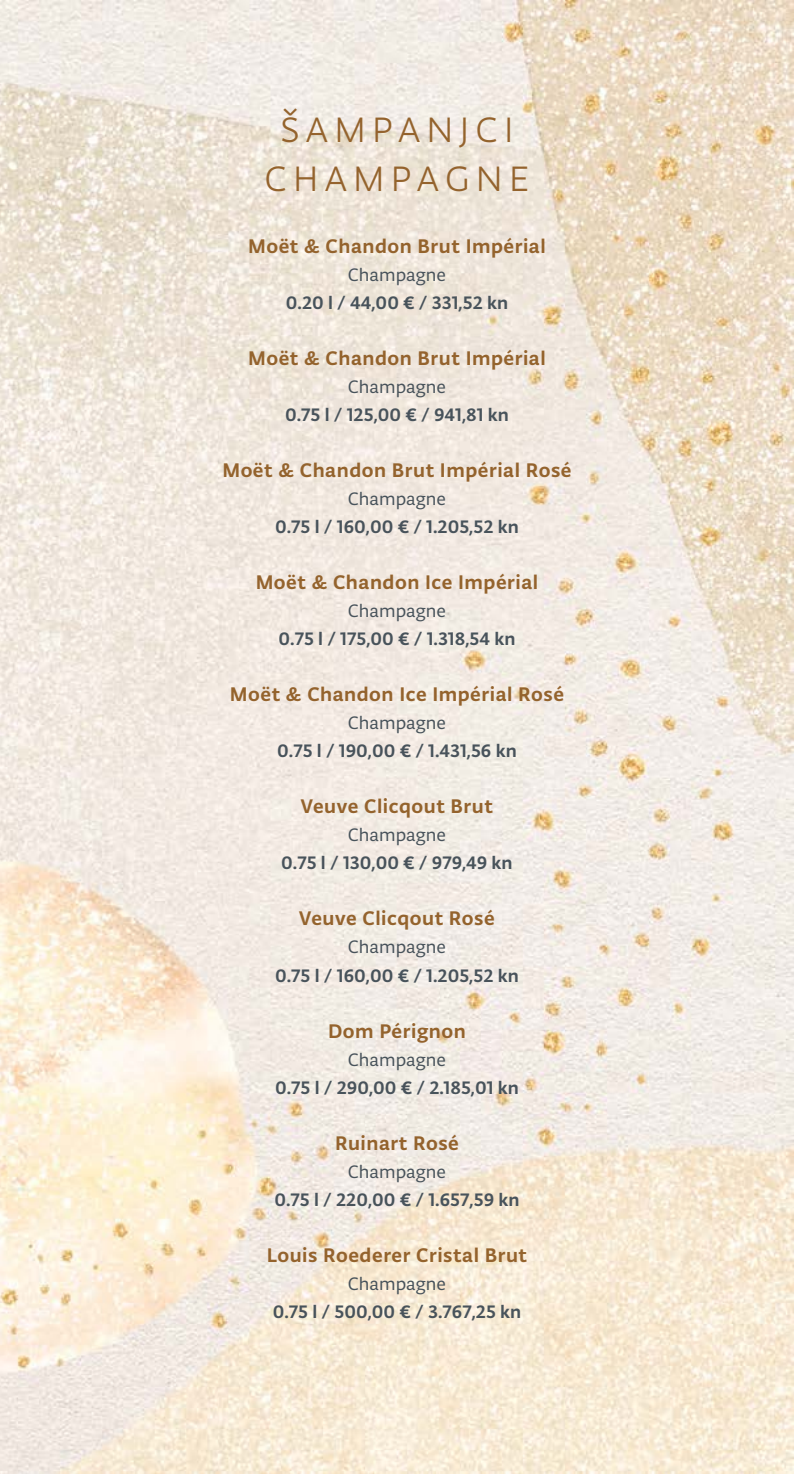
<style>
.page{position:relative;width:794px;height:1474px;background:#fff}
.page>*{position:absolute;margin:0;border:0;box-sizing:border-box;transform-origin:0 0}
.t1{font:300 49px/49px "Typonine Sans Pro";letter-spacing:.1em;color:#94632d;text-align:center}
.t2{font:500 21px "Typonine Sans Pro";letter-spacing:.025em;color:#94632d}
.t3{font:500 19.25px "Typonine Sans Pro";color:#48535b}
.t4{font:19.25px "Typonine Sans Pro Normal";color:#48535b}
</style>
<div class="page">
<img style="left:0;top:0;width:794px;height:1473px">
<h1 class="t1" style="left:264px;top:102px;width:268px">šampanjci champagne</h1>
<p class="t2" style="left:248px;top:234px;width:299px">Moët &amp; Chandon Brut Impérial</p>
<p class="t4" style="left:348px;top:264px;width:100px">Champagne</p>
<p class="t3" style="left:286px;top:291px;width:224px">0.20 l / 44,00 € / 331,52 kn</p>
<p class="t2" style="left:248px;top:346px;width:299px">Moët &amp; Chandon Brut Impérial</p>
<p class="t4" style="left:348px;top:376px;width:100px">Champagne</p>
<p class="t3" style="left:285px;top:403px;width:225px">0.75 l / 125,00 € / 941,81 kn</p>
<p class="t2" style="left:222px;top:458px;width:350px">Moët &amp; Chandon Brut Impérial Rosé</p>
<p class="t4" style="left:348px;top:488px;width:100px">Champagne</p>
<p class="t3" style="left:275px;top:515px;width:245px">0.75 l / 160,00 € / 1.205,52 kn</p>
<p class="t2" style="left:256px;top:570px;width:284px">Moët &amp; Chandon Ice Impérial</p>
<p class="t4" style="left:348px;top:600px;width:100px">Champagne</p>
<p class="t3" style="left:278px;top:627px;width:238px">0.75 l / 175,00 € / 1.318,54 kn</p>
<p class="t2" style="left:230px;top:682px;width:335px">Moët &amp; Chandon Ice Impérial Rosé</p>
<p class="t4" style="left:348px;top:712px;width:100px">Champagne</p>
<p class="t3" style="left:277px;top:739px;width:241px">0.75 l / 190,00 € / 1.431,56 kn</p>
<p class="t2" style="left:301px;top:794px;width:193px">Veuve Clicqout Brut</p>
<p class="t4" style="left:348px;top:824px;width:100px">Champagne</p>
<p class="t3" style="left:281px;top:851px;width:233px">0.75 l / 130,00 € / 979,49 kn</p>
<p class="t2" style="left:299px;top:906px;width:197px">Veuve Clicqout Rosé</p>
<p class="t4" style="left:348px;top:936px;width:100px">Champagne</p>
<p class="t3" style="left:275px;top:963px;width:245px">0.75 l / 160,00 € / 1.205,52 kn</p>
<p class="t2" style="left:328px;top:1018px;width:139px">Dom Pérignon</p>
<p class="t4" style="left:348px;top:1048px;width:100px">Champagne</p>
<p class="t3" style="left:275px;top:1075px;width:245px">0.75 l / 290,00 € / 2.185,01 kn</p>
<p class="t2" style="left:335px;top:1130px;width:125px">Ruinart Rosé</p>
<p class="t4" style="left:348px;top:1160px;width:100px">Champagne</p>
<p class="t3" style="left:274px;top:1187px;width:246px">0.75 l / 220,00 € / 1.657,59 kn</p>
<p class="t2" style="left:267px;top:1242px;width:262px">Louis Roederer Cristal Brut</p>
<p class="t4" style="left:348px;top:1272px;width:100px">Champagne</p>
<p class="t3" style="left:273px;top:1299px;width:250px">0.75 l / 500,00 € / 3.767,25 kn</p>
</div>
